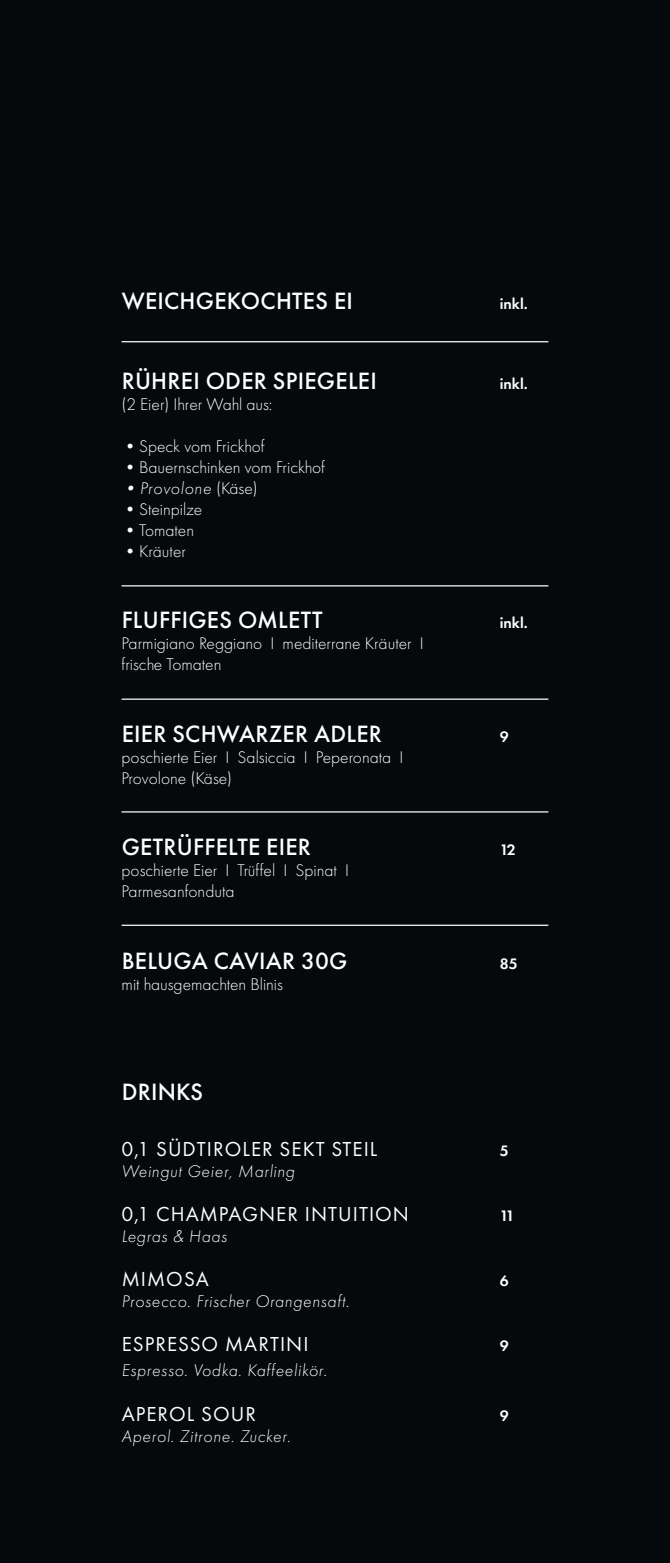
<style>
.page{position:relative;width:670px;height:1563px;background:#05090c}
.page>*{position:absolute;margin:0;border:0;box-sizing:border-box;transform-origin:0 0}
.t1{font:500 24.5px "Futura PT";letter-spacing:.01em;color:#fff}
.t2{font:21px "Futura PT";letter-spacing:.05em;color:#fff}
.t3{font:300 17.5px/21px "Futura PT";color:#fff}
.t4{font:italic 300 17.5px "Futura PT";letter-spacing:.04em;color:#fff}
.t5{font:600 15.75px "Futura PT";color:#fff}
.s1{font-style:normal}
</style>
<div class="page">
<hr style="left:122px;top:341px;width:426px;height:1px;background:#fff">
<hr style="left:122px;top:585px;width:426px;height:1px;background:#fff">
<hr style="left:122px;top:698px;width:426px;height:2px;background:#fff">
<hr style="left:122px;top:811px;width:426px;height:1px;background:#fff">
<hr style="left:122px;top:924px;width:426px;height:2px;background:#fff">
<h1 class="t1" style="left:122px;top:286px;width:233px">WEICHGEKOCHTES EI</h1>
<p class="t5" style="left:500px;top:294px;width:29px">inkl.</p>
<h1 class="t1" style="left:122px;top:366px;width:257px">RÜHREI ODER SPIEGELEI</h1>
<p class="t5" style="left:500px;top:374px;width:29px">inkl.</p>
<p class="t3" style="left:122px;top:394px;width:152px">(2 Eier) Ihrer Wahl aus:</p>
<p class="t3" style="left:122px;top:436px;width:144px">•Speck vom Frickhof</p>
<p class="t3" style="left:122px;top:457px;width:205px">•Bauernschinken vom Frickhof</p>
<p class="t4" style="left:122px;top:478px;width:138px">•Provolone <span class="s1">(Käse)</span></p>
<p class="t3" style="left:122px;top:499px;width:82px">•Steinpilze</p>
<p class="t3" style="left:122px;top:520px;width:74px">•Tomaten</p>
<p class="t3" style="left:122px;top:541px;width:66px">•Kräuter</p>
<h1 class="t1" style="left:122px;top:605px;width:202px">FLUFFIGES OMLETT</h1>
<p class="t5" style="left:500px;top:613px;width:29px">inkl.</p>
<p class="t3" style="left:122px;top:633px;width:304px">Parmigiano Reggiano I mediterrane Kräuter I frische Tomaten</p>
<h1 class="t1" style="left:122px;top:719px;width:262px">EIER SCHWARZER ADLER</h1>
<p class="t5" style="left:500px;top:727px;width:10px">9</p>
<p class="t3" style="left:122px;top:746px;width:283px">poschierte Eier I Salsiccia I Peperonata I<br>Provolone (Käse)</p>
<h1 class="t1" style="left:122px;top:832px;width:191px">GETRÜFFELTE EIER</h1>
<p class="t5" style="left:500px;top:840px;width:18px">12</p>
<p class="t3" style="left:122px;top:860px;width:229px">poschierte Eier I Trüffel I Spinat I<br>Parmesanfonduta</p>
<h1 class="t1" style="left:122px;top:946px;width:227px">BELUGA CAVIAR 30G</h1>
<p class="t5" style="left:500px;top:953px;width:19px">85</p>
<p class="t3" style="left:122px;top:973px;width:163px">mit hausgemachten Blinis</p>
<h1 class="t1" style="left:122px;top:1077px;width:83px">DRINKS</h1>
<p class="t2" style="left:122px;top:1136px;width:257px">0,1 SÜDTIROLER SEKT STEIL</p>
<p class="t5" style="left:500px;top:1140px;width:10px">5</p>
<p class="t4" style="left:122px;top:1161px;width:175px">Weingut Geier, Marling</p>
<p class="t2" style="left:122px;top:1201px;width:289px">0,1 CHAMPAGNER INTUITION</p>
<p class="t5" style="left:500px;top:1206px;width:16px">11</p>
<p class="t4" style="left:122px;top:1226px;width:107px">Legras &amp; Haas</p>
<p class="t2" style="left:122px;top:1266px;width:89px">MIMOSA</p>
<p class="t5" style="left:500px;top:1271px;width:10px">6</p>
<p class="t4" style="left:122px;top:1291px;width:229px">Prosecco. Frischer Orangensaft.</p>
<p class="t2" style="left:122px;top:1331px;width:188px">ESPRESSO MARTINI</p>
<p class="t5" style="left:500px;top:1336px;width:10px">9</p>
<p class="t4" style="left:122px;top:1360px;width:207px">Espresso. Vodka. Kaffeelikör.</p>
<p class="t2" style="left:122px;top:1401px;width:136px">APEROL SOUR</p>
<p class="t5" style="left:500px;top:1405px;width:10px">9</p>
<p class="t4" style="left:122px;top:1425px;width:170px">Aperol. Zitrone. Zucker.</p>
</div>
